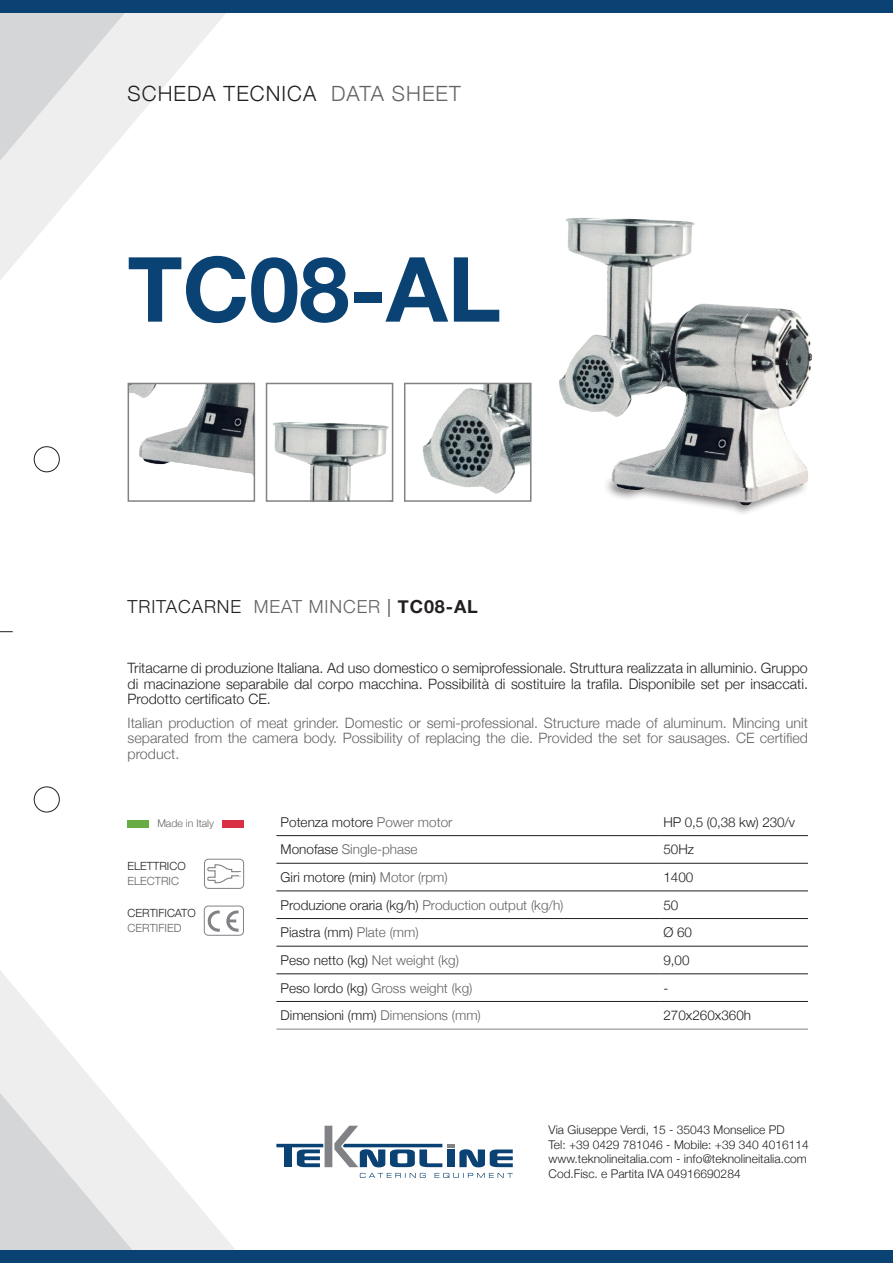
<style>
.page{position:relative;width:893px;height:1263px;background:#fff}
.page>*{position:absolute;margin:0;border:0;box-sizing:border-box;transform-origin:0 0}
.t1{font:700 90px "Helvetica Neue";color:#0b4274}
.t2{font:300 21px "Helvetica Neue";letter-spacing:.05em;color:#231f20}
.t3{font:300 18px "Helvetica Neue";letter-spacing:.05em;color:#231f20}
.t4{font:300 14.25px/15.8px "Helvetica Neue";color:#231f20;text-align:justify}
.t5{font:300 14.25px/15.8px "Helvetica Neue";color:#636366;text-align:justify}
.t6{font:300 13.5px "Helvetica Neue";color:#231f20}
.t7{font:300 13.5px "Helvetica Neue";color:#636366}
.t8{font:300 12px/14.5px "Helvetica Neue";color:#231f20}
.t9{font:300 11.25px "Helvetica Neue";color:#231f20}
.t10{font:300 11.25px "Helvetica Neue";color:#636366}
.t11{font:300 10.5px "Helvetica Neue";color:#636366}
.s1{color:#636366}
.s2{font-weight:700}
.s3{color:#231f20}
</style>
<div class="page">
<svg style="left:154px;top:13px;width:212px;height:1237px"></svg>
<svg style="left:0;top:13px;width:154px;height:1237px"></svg>
<svg style="left:360px;top:1173px;width:153px;height:5px"></svg>
<svg style="left:276px;top:1126px;width:237px;height:41px"></svg>
<div style="left:0;top:1250px;width:893px;height:13px;background:#0b4274"></div>
<div style="left:0;top:0;width:893px;height:13px;background:#0b4274"></div>
<div style="left:34px;top:446px;width:26px;height:26px;border:1px solid #231f20;border-radius:50%"></div>
<div style="left:34px;top:787px;width:26px;height:25px;border:1px solid #231f20;border-radius:50%"></div>
<svg style="left:0;top:631px;width:13px;height:1px"></svg>
<div style="left:204px;top:906px;width:40px;height:29px;border:1px solid #808285;border-radius:4px"></div>
<svg style="left:207px;top:910px;width:13px;height:22px"></svg>
<svg style="left:226px;top:910px;width:13px;height:22px"></svg>
<div style="left:144px;top:820px;width:87px;height:7px;background:#fff"></div>
<div style="left:223px;top:820px;width:21px;height:7px;background:#da2f44"></div>
<div style="left:128px;top:820px;width:21px;height:7px;background:#67ad44"></div>
<div style="left:204px;top:859px;width:40px;height:29px;border:1px solid #808285;border-radius:4px"></div>
<svg style="left:206px;top:864px;width:36px;height:20px"></svg>
<hr style="left:276px;top:863px;width:383px;height:1px;background:#231f20">
<hr style="left:659px;top:863px;width:149px;height:1px;background:#231f20">
<hr style="left:276px;top:891px;width:383px;height:1px;background:#231f20">
<hr style="left:659px;top:891px;width:149px;height:1px;background:#231f20">
<hr style="left:276px;top:918px;width:383px;height:1px;background:#231f20">
<hr style="left:659px;top:918px;width:149px;height:1px;background:#231f20">
<hr style="left:276px;top:946px;width:383px;height:1px;background:#231f20">
<hr style="left:659px;top:946px;width:149px;height:1px;background:#231f20">
<hr style="left:276px;top:973px;width:383px;height:1px;background:#231f20">
<hr style="left:659px;top:973px;width:149px;height:1px;background:#231f20">
<hr style="left:276px;top:1001px;width:383px;height:1px;background:#231f20">
<hr style="left:659px;top:1001px;width:149px;height:1px;background:#231f20">
<hr style="left:276px;top:1029px;width:383px;height:1px;background:#808285">
<hr style="left:659px;top:1029px;width:149px;height:1px;background:#808285">
<hr style="left:276px;top:835px;width:383px;height:1px;background:#231f20">
<hr style="left:659px;top:835px;width:149px;height:1px;background:#231f20">
<img style="left:531px;top:218px;width:281px;height:296px">
<img style="left:131px;top:386px;width:121px;height:113px">
<div style="left:128px;top:383px;width:127px;height:119px;border:2px solid #808285"></div>
<img style="left:269px;top:407px;width:120px;height:92px">
<div style="left:266px;top:383px;width:127px;height:119px;border:2px solid #808285"></div>
<img style="left:422px;top:386px;width:106px;height:108px">
<div style="left:404px;top:383px;width:127px;height:119px;border:2px solid #808285"></div>
<h2 class="t2" style="left:128px;top:77px;width:335px">SCHEDA TECNICA <span class="s1">DATA SHEET</span></h2>
<h1 class="t1" style="left:128px;top:219px;width:375px">TC08-AL</h1>
<p class="t3" style="left:128px;top:592px;width:352px">TRITACARNE <span class="s1">MEAT MINCER</span> | <span class="s2">TC08-AL</span></p>
<p class="t4" style="left:128px;top:659px;width:682px">Tritacarne di produzione Italiana. Ad uso domestico o semiprofessionale. Struttura realizzata in alluminio. Gruppo di macinazione separabile dal corpo macchina. Possibilità di sostituire la trafila. Disponibile set per insaccati.<br>Prodotto certificato CE.</p>
<p class="t5" style="left:128px;top:714px;width:682px">Italian production of meat grinder. Domestic or semi-professional. Structure made of aluminum. Mincing unit separated from the camera body. Possibility of replacing the die. Provided the set for sausages. CE certified product.</p>
<p class="t11" style="left:157px;top:814px;width:58px">Made in Italy</p>
<p class="t9" style="left:128px;top:857px;width:60px">ELETTRICO</p>
<p class="t10" style="left:128px;top:872px;width:53px">ELECTRIC</p>
<p class="t9" style="left:128px;top:903px;width:70px">CERTIFICATO</p>
<p class="t10" style="left:128px;top:918px;width:55px">CERTIFIED</p>
<p class="t6" style="left:281px;top:811px;width:173px">Potenza motore <span class="s1">Power motor</span></p>
<p class="t6" style="left:663px;top:811px;width:133px">HP 0,5 (0,38 kw) 230/v</p>
<p class="t7" style="left:281px;top:839px;width:138px"><span class="s3">Monofase</span> Single-phase</p>
<p class="t6" style="left:663px;top:839px;width:32px">50Hz</p>
<p class="t6" style="left:281px;top:866px;width:169px">Giri motore (min) <span class="s1">Motor (rpm)</span></p>
<p class="t6" style="left:663px;top:866px;width:32px">1400</p>
<p class="t6" style="left:281px;top:894px;width:284px">Produzione oraria (kg/h) <span class="s1">Production output (kg/h)</span></p>
<p class="t6" style="left:663px;top:894px;width:17px">50</p>
<p class="t6" style="left:281px;top:922px;width:140px">Piastra (mm) <span class="s1">Plate (mm)</span></p>
<p class="t6" style="left:663px;top:922px;width:30px">Ø 60</p>
<p class="t6" style="left:281px;top:949px;width:180px">Peso netto (kg) <span class="s1">Net weight (kg)</span></p>
<p class="t6" style="left:663px;top:949px;width:28px">9,00</p>
<p class="t7" style="left:281px;top:977px;width:193px"><span class="s3">Peso lordo (kg)</span> Gross weight (kg)</p>
<p class="t6" style="left:663px;top:977px;width:6px">-</p>
<p class="t6" style="left:281px;top:1004px;width:202px">Dimensioni (mm) <span class="s1">Dimensions (mm)</span></p>
<p class="t6" style="left:663px;top:1004px;width:89px">270x260x360h</p>
<p class="t8" style="left:549px;top:1122px;width:262px">Via Giuseppe Verdi, 15 - 35043 Monselice PD<br>Tel: +39 0429 781046 - Mobile: +39 340 4016114 www.teknolineitalia.com - info@teknolineitalia.com Cod.Fisc. e Partita IVA 04916690284</p>
</div>
